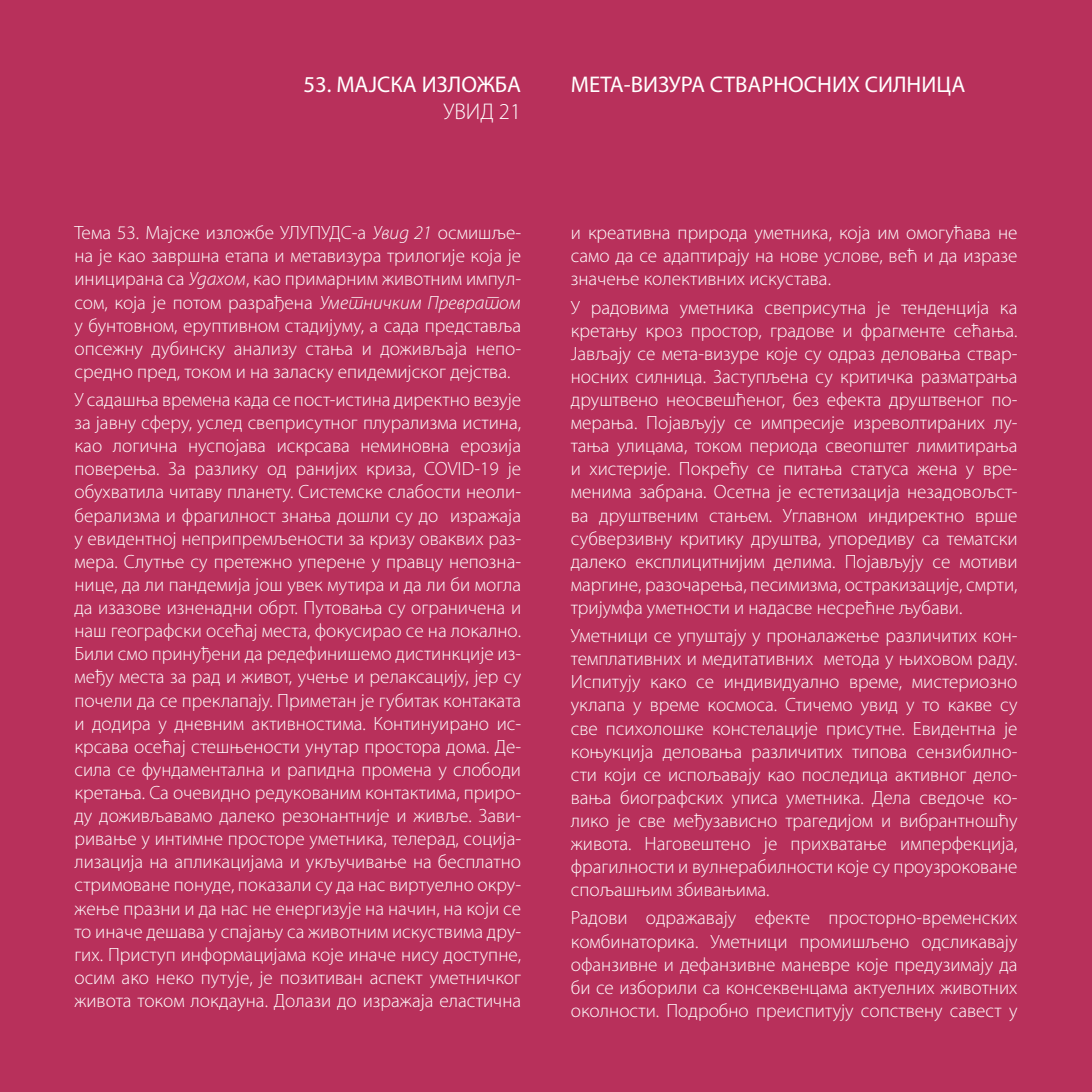
<style>
.page{position:relative;width:1092px;height:1092px;background:#fff}
.page>*{position:absolute;margin:0;border:0;box-sizing:border-box;transform-origin:0 0}
.t1{font:22.75px "Myriad Pro";color:#fff}
.t2{font:300 22.75px "Myriad Pro";color:#fff}
.t3{font:300 19.25px/23.1px "Myriad Pro";color:#fff;text-align:justify}
.s1{font-style:italic}
</style>
<div class="page">
<div style="left:0;top:0;width:1091px;height:1091px;background:#b8305b"></div>
<p class="t1" style="left:303px;top:70px;width:219px">53. МАЈСКА ИЗЛОЖБА</p>
<p class="t2" style="left:443px;top:99px;width:79px">УВИД 21</p>
<p class="t3" style="left:74px;top:221px;width:448px">Тема 53. Мајске изложбе УЛУПУДС-а <span class="s1">Увид 21</span> осмишље&shy;на је као завршна етапа и метавизура трилогије која је иницирана са <span class="s1">Удахом</span>, као примарним животним импул&shy;сом, која је потом разрађена <span class="s1">Уметничким Превратом </span>у бунтовном, еруптивном стадијуму, а сада представља опсежну дубинску анализу стања и доживљаја непо&shy;средно пред, током и на заласку епидемијског дејства.</p>
<p class="t3" style="left:74px;top:388px;width:448px">У садашња времена када се пост-истина директно везује за јавну сферу, услед свеприсутног плурализма истина, као логична нуспојава искрсава неминовна ерозија поверења. За разлику од ранијих криза, COVID-19 је обухватила читаву планету. Системске слабости неоли&shy;берализма и фрагилност знања дошли су до изражаја у евидентној неприпремљености за кризу оваквих раз&shy;мера. Слутње су претежно уперене у правцу непозна&shy;нице, да ли пандемија још увек мутира и да ли би могла да изазове изненадни обрт. Путовања су ограничена и наш географски осећај места, фокусирао се на локално.<br>Били смо принуђени да редефинишемо дистинкције из&shy;међу места за рад и живот, учење и релаксацију, јер су почели да се преклапају. Приметан је губитак контаката и додира у дневним активностима. Континуирано ис&shy;крсава осећај стешњености унутар простора дома. Де&shy;сила се фундаментална и рапидна промена у слободи кретања. Са очевидно редукованим контактима, приро&shy;ду доживљавамо далеко резонантније и живље. Зави&shy;ривање у интимне просторе уметника, телерад, соција&shy;лизација на апликацијама и укључивање на бесплатно стримоване понуде, показали су да нас виртуелно окру&shy;жење празни и да нас не енергизује на начин, на који се то иначе дешава у спајању са животним искуствима дру&shy;гих. Приступ информацијама које иначе нису доступне, осим ако неко путује, је позитиван аспект уметничког живота током локдауна. Долази до изражаја еластична</p>
<p class="t1" style="left:570px;top:70px;width:396px">МЕТА-ВИЗУРА СТВАРНОСНИХ СИЛНИЦА</p>
<p class="t3" style="left:570px;top:221px;width:448px">и креативна природа уметника, која им омогућава не само да се адаптирају на нове услове, већ и да изразе значење колективних искустава.</p>
<p class="t3" style="left:570px;top:296px;width:448px">У радовима уметника свеприсутна је тенденција ка кретању кроз простор, градове и фрагменте сећања.<br>Јављају се мета-визуре које су одраз деловања ствар&shy;носних силница. Заступљена су критичка разматрања друштвено неосвешћеног, без ефекта друштвеног по&shy;мерања. Појављују се импресије изреволтираних лу&shy;тања улицама, током периода свеопштег лимитирања и хистерије. Покрећу се питања статуса жена у вре&shy;менима забрана. Осетна је естетизација незадовољст&shy;ва друштвеним стањем. Углавном индиректно врше субверзивну критику друштва, упоредиву са тематски далеко експлицитнијим делима. Појављују се мотиви маргине, разочарења, песимизма, остракизације, смрти, тријумфа уметности и надасве несрећне љубави.</p>
<p class="t3" style="left:570px;top:624px;width:448px">Уметници се упуштају у проналажење различитих кон&shy;темплативних и медитативних метода у њиховом раду.<br>Испитују како се индивидуално време, мистериозно уклапа у време космоса. Стичемо увид у то какве су све психолошке констелације присутне. Евидентна је коњукција деловања различитих типова сензибилно&shy;сти који се испољавају као последица активног дело&shy;вања биографских уписа уметника. Дела сведоче ко&shy;лико је све међузависно трагедијом и вибрантношћу живота. Наговештено је прихватање имперфекција, фрагилности и вулнерабилности које су проузроковане спољашњим збивањима.</p>
<p class="t3" style="left:570px;top:906px;width:448px">Радови одражавају ефекте просторно-временских комбинаторика. Уметници промишљено одсликавају офанзивне и дефанзивне маневре које предузимају да би се изборили са консеквенцама актуелних животних околности. Подробно преиспитују сопствену савест у</p>
</div>
